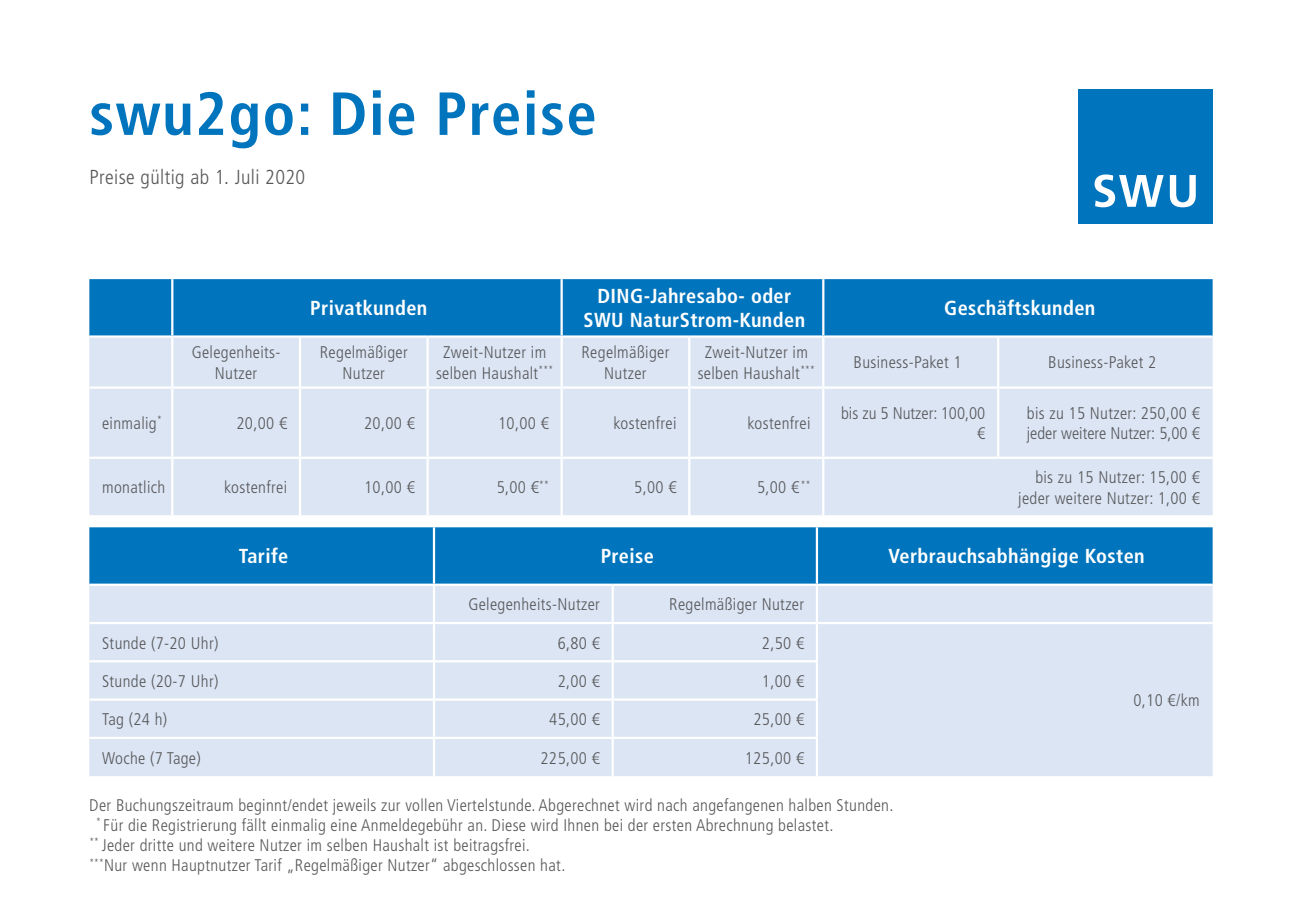
<style>
.page{position:relative;width:1302px;height:906px;background:#fff}
.page>*{position:absolute;margin:0;border:0;box-sizing:border-box;transform-origin:0 0}
.t1{font:700 condensed 60.75px "Frutiger LT";letter-spacing:.025em;color:#0074bc}
.t2{font:700 condensed 20.25px/24.3px "Frutiger";letter-spacing:.02em;color:#fff;text-align:center}
.t3{font:300 condensed 20.25px "Frutiger LT";letter-spacing:.02em;color:#57585a}
.t4{font:300 condensed 16.88px/20.2px "Frutiger LT";letter-spacing:.02em;color:#57585a;text-align:right}
.t5{font:300 condensed 16.88px/20.2px "Frutiger";letter-spacing:.02em;color:#57585a;text-align:center}
.t6{font:300 condensed 16.88px/20.2px "Frutiger LT";color:#57585a;text-align:right}
.s1{font-family:"Frutiger LT"}
.s2{font-family:"Frutiger"}
</style>
<div class="page">
<div style="left:89px;top:279px;width:1123px;height:56px;background:#0074bc"></div>
<div style="left:89px;top:338px;width:1123px;height:177px;background:#dce5f4"></div>
<hr style="left:171px;top:279px;width:2px;height:56px;background:#fff">
<hr style="left:560px;top:279px;width:2px;height:56px;background:#fff">
<hr style="left:822px;top:279px;width:2px;height:56px;background:#fff">
<hr style="left:171px;top:338px;width:2px;height:48px;background:#fff">
<hr style="left:299px;top:338px;width:2px;height:48px;background:#fff">
<hr style="left:426px;top:338px;width:2px;height:48px;background:#fff">
<hr style="left:560px;top:338px;width:2px;height:48px;background:#fff">
<hr style="left:688px;top:338px;width:2px;height:48px;background:#fff">
<hr style="left:822px;top:338px;width:2px;height:48px;background:#fff">
<hr style="left:996px;top:338px;width:3px;height:48px;background:#fff">
<hr style="left:89px;top:386px;width:83px;height:3px;background:#fff">
<hr style="left:172px;top:386px;width:128px;height:3px;background:#fff">
<hr style="left:171px;top:389px;width:2px;height:67px;background:#fff">
<hr style="left:300px;top:386px;width:127px;height:3px;background:#fff">
<hr style="left:299px;top:389px;width:2px;height:67px;background:#fff">
<hr style="left:427px;top:386px;width:134px;height:3px;background:#fff">
<hr style="left:426px;top:389px;width:2px;height:67px;background:#fff">
<hr style="left:561px;top:386px;width:128px;height:3px;background:#fff">
<hr style="left:560px;top:389px;width:2px;height:67px;background:#fff">
<hr style="left:689px;top:386px;width:134px;height:3px;background:#fff">
<hr style="left:688px;top:389px;width:2px;height:67px;background:#fff">
<hr style="left:823px;top:386px;width:175px;height:3px;background:#fff">
<hr style="left:822px;top:389px;width:2px;height:67px;background:#fff">
<hr style="left:998px;top:386px;width:214px;height:3px;background:#fff">
<hr style="left:996px;top:389px;width:3px;height:67px;background:#fff">
<hr style="left:89px;top:456px;width:83px;height:3px;background:#fff">
<hr style="left:172px;top:456px;width:128px;height:3px;background:#fff">
<hr style="left:171px;top:459px;width:2px;height:56px;background:#fff">
<hr style="left:300px;top:456px;width:127px;height:3px;background:#fff">
<hr style="left:299px;top:459px;width:2px;height:56px;background:#fff">
<hr style="left:427px;top:456px;width:134px;height:3px;background:#fff">
<hr style="left:426px;top:459px;width:2px;height:56px;background:#fff">
<hr style="left:561px;top:456px;width:128px;height:3px;background:#fff">
<hr style="left:560px;top:459px;width:2px;height:56px;background:#fff">
<hr style="left:689px;top:456px;width:134px;height:3px;background:#fff">
<hr style="left:688px;top:459px;width:2px;height:56px;background:#fff">
<hr style="left:823px;top:456px;width:175px;height:3px;background:#fff">
<hr style="left:822px;top:459px;width:2px;height:56px;background:#fff">
<hr style="left:998px;top:456px;width:214px;height:3px;background:#fff">
<div style="left:89px;top:527px;width:1123px;height:56px;background:#0074bc"></div>
<div style="left:89px;top:586px;width:1123px;height:190px;background:#dce5f4"></div>
<hr style="left:433px;top:527px;width:2px;height:56px;background:#fff">
<hr style="left:815px;top:527px;width:3px;height:56px;background:#fff">
<hr style="left:433px;top:586px;width:2px;height:36px;background:#fff">
<hr style="left:611px;top:586px;width:2px;height:36px;background:#fff">
<hr style="left:815px;top:586px;width:3px;height:36px;background:#fff">
<hr style="left:89px;top:622px;width:345px;height:2px;background:#fff">
<hr style="left:434px;top:622px;width:178px;height:2px;background:#fff">
<hr style="left:433px;top:624px;width:2px;height:36px;background:#fff">
<hr style="left:612px;top:622px;width:204px;height:2px;background:#fff">
<hr style="left:611px;top:624px;width:2px;height:36px;background:#fff">
<hr style="left:816px;top:622px;width:396px;height:2px;background:#fff">
<hr style="left:815px;top:624px;width:3px;height:36px;background:#fff">
<hr style="left:89px;top:660px;width:345px;height:2px;background:#fff">
<hr style="left:434px;top:660px;width:178px;height:2px;background:#fff">
<hr style="left:433px;top:662px;width:2px;height:36px;background:#fff">
<hr style="left:612px;top:660px;width:206px;height:2px;background:#fff">
<hr style="left:611px;top:662px;width:2px;height:36px;background:#fff">
<hr style="left:815px;top:662px;width:3px;height:36px;background:#fff">
<hr style="left:89px;top:698px;width:345px;height:2px;background:#fff">
<hr style="left:434px;top:698px;width:178px;height:2px;background:#fff">
<hr style="left:433px;top:700px;width:2px;height:36px;background:#fff">
<hr style="left:612px;top:698px;width:206px;height:2px;background:#fff">
<hr style="left:611px;top:700px;width:2px;height:36px;background:#fff">
<hr style="left:815px;top:700px;width:3px;height:36px;background:#fff">
<hr style="left:89px;top:736px;width:345px;height:3px;background:#fff">
<hr style="left:434px;top:736px;width:178px;height:3px;background:#fff">
<hr style="left:433px;top:739px;width:2px;height:37px;background:#fff">
<hr style="left:612px;top:736px;width:206px;height:3px;background:#fff">
<hr style="left:611px;top:739px;width:2px;height:37px;background:#fff">
<hr style="left:815px;top:739px;width:3px;height:37px;background:#fff">
<div style="left:1077px;top:89px;width:135px;height:135px;background:#0074bc"></div>
<svg style="left:1094px;top:174px;width:69px;height:33px"></svg>
<svg style="left:1169px;top:175px;width:26px;height:32px"></svg>
<h1 class="t1" style="left:89px;top:78px;width:509px">swu2go: Die Preise</h1>
<p class="t3" style="left:89px;top:166px;width:217px">Preise gültig ab 1. Juli 2020</p>
<p class="t2" style="left:310px;top:296px;width:119px">Privatkunden</p>
<p class="t2" style="left:583px;top:283px;width:223px">DING-Jahresabo- oder<br>SWU NaturStrom-Kunden</p>
<p class="t2" style="left:944px;top:296px;width:153px">Geschäftskunden</p>
<p class="t5" style="left:192px;top:342px;width:90px">Gelegenheits-<br>Nutzer</p>
<p class="t5" style="left:320px;top:342px;width:89px">Regelmäßiger<br>Nutzer</p>
<p class="t5" style="left:436px;top:342px;width:119px">Zweit-Nutzer im selben Haushalt<sup>***</sup></p>
<p class="t5" style="left:581px;top:342px;width:89px">Regelmäßiger<br>Nutzer</p>
<p class="t5" style="left:697px;top:342px;width:119px">Zweit-Nutzer im selben Haushalt<sup>***</sup></p>
<p class="t5" style="left:853px;top:353px;width:109px">Business-Paket 1</p>
<p class="t5" style="left:1048px;top:353px;width:109px">Business-Paket 2</p>
<p class="t5" style="left:102px;top:413px;width:61px">einmalig<sup>*</sup></p>
<p class="t5" style="left:236px;top:413px;width:52px">20,00 <span class="s1">€</span></p>
<p class="t5" style="left:364px;top:413px;width:52px">20,00 <span class="s1">€</span></p>
<p class="t5" style="left:498px;top:413px;width:52px">10,00 <span class="s1">€</span></p>
<p class="t5" style="left:613px;top:413px;width:64px">kostenfrei</p>
<p class="t4" style="left:747px;top:413px;width:64px">kostenfrei</p>
<p class="t6" style="left:841px;top:403px;width:146px">bis zu 5 Nutzer: <span class="s2">100,00 </span>€</p>
<p class="t6" style="left:1026px;top:403px;width:175px;text-align:left">bis zu 15 Nutzer: <span class="s2">250,00</span> € jeder weitere Nutzer: 5,00 €</p>
<p class="t5" style="left:102px;top:477px;width:65px">monatlich</p>
<p class="t5" style="left:224px;top:477px;width:64px">kostenfrei</p>
<p class="t5" style="left:364px;top:477px;width:52px">10,00 <span class="s1">€</span></p>
<p class="t5" style="left:496px;top:477px;width:54px">5,00 <span class="s1">€</span><sup>**</sup></p>
<p class="t5" style="left:634px;top:477px;width:44px">5,00 <span class="s1">€</span></p>
<p class="t5" style="left:756px;top:477px;width:55px">5,00 <span class="s1">€</span><sup>**</sup></p>
<p class="t4" style="left:1018px;top:467px;width:183px">bis zu 15 Nutzer: <span class="s2">15,00</span> € jeder weitere Nutzer: 1,00 €</p>
<p class="t2" style="left:239px;top:544px;width:51px">Tarife</p>
<p class="t2" style="left:600px;top:544px;width:55px">Preise</p>
<p class="t2" style="left:888px;top:544px;width:258px">Verbrauchsabhängige Kosten</p>
<p class="t5" style="left:468px;top:594px;width:133px">Gelegenheits-Nutzer</p>
<p class="t5" style="left:669px;top:594px;width:136px">Regelmäßiger Nutzer</p>
<p class="t5" style="left:102px;top:633px;width:118px">Stunde (7-20 Uhr)</p>
<p class="t4" style="left:557px;top:633px;width:44px">6,80 €</p>
<p class="t4" style="left:761px;top:633px;width:44px">2,50 €</p>
<p class="t5" style="left:102px;top:671px;width:118px">Stunde (20-7 Uhr)</p>
<p class="t5" style="left:557px;top:671px;width:44px">2,00 <span class="s1">€</span></p>
<p class="t4" style="left:761px;top:671px;width:44px">1,00 €</p>
<p class="t5" style="left:102px;top:709px;width:67px">Tag (24 h)</p>
<p class="t5" style="left:549px;top:709px;width:52px">45,00 <span class="s1">€</span></p>
<p class="t4" style="left:753px;top:709px;width:52px">25,00 €</p>
<p class="t5" style="left:102px;top:748px;width:100px">Woche (7 Tage)</p>
<p class="t5" style="left:540px;top:748px;width:61px">225,00 <span class="s1">€</span></p>
<p class="t4" style="left:744px;top:748px;width:61px">125,00 €</p>
<p class="t4" style="left:89px;top:795px;width:805px">Der Buchungszeitraum beginnt/endet jeweils zur vollen Viertelstunde. Abgerechnet wird nach angefangenen halben Stunden.</p>
<p class="t4" style="left:96px;top:815px;width:738px"><sup>*</sup> Für die Registrierung fällt einmalig eine Anmeldegebühr an. Diese wird Ihnen bei der ersten Abrechnung belastet.</p>
<p class="t4" style="left:89px;top:835px;width:442px"><sup>**</sup> Jeder dritte und weitere Nutzer im selben Haushalt ist beitragsfrei.</p>
<p class="t4" style="left:89px;top:855px;width:477px"><sup>***</sup>Nur wenn Hauptnutzer Tarif „Regelmäßiger Nutzer“ abgeschlossen hat.</p>
<p class="t5" style="left:1133px;top:691px;width:68px">0,10 <span class="s1">€/km</span></p>
</div>
